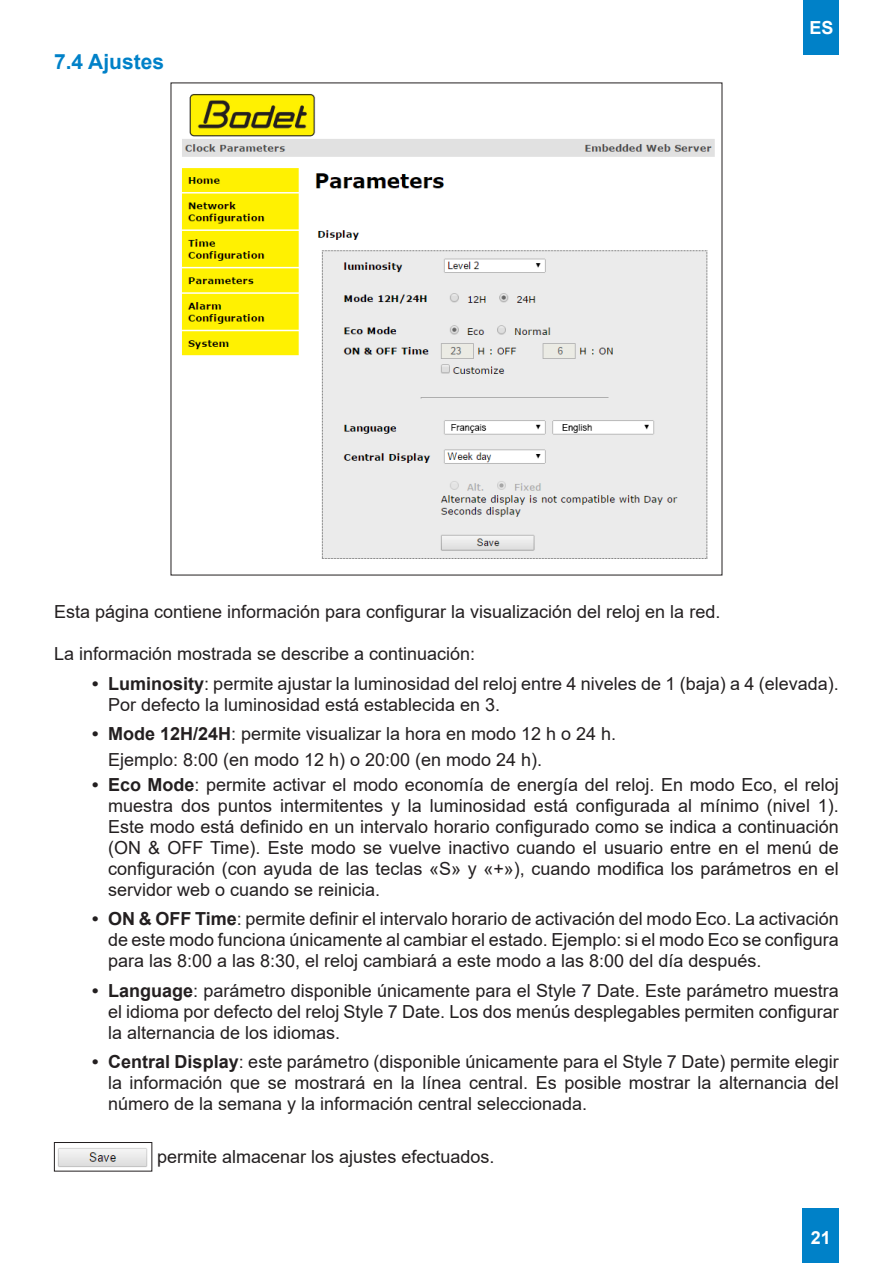
<style>
.page{position:relative;width:893px;height:1263px;background:#fff}
.page>*{position:absolute;margin:0;border:0;box-sizing:border-box;transform-origin:0 0}
.Sous_titre{font:700 21px "Arial";color:#0081c8}
.texte_normal{font:18px/21px "Arial";color:#231f20;text-align:justify}
.t1{font:700 18px "Arial";color:#fff}
.s1{font-weight:700}
</style>
<div class="page">
<div style="left:803px;top:1209px;width:36px;height:54px;background:#0081c8"></div>
<div style="left:804px;top:0;width:35px;height:54px;background:#0081c8"></div>
<img style="left:58px;top:1148px;width:90px;height:19px">
<div style="left:54px;top:1142px;width:98px;height:29px;border:1px solid #231f20"></div>
<img style="left:182px;top:94px;width:533px;height:465px">
<p class="Sous_titre" style="left:54px;top:47px;width:112px">7.4 Ajustes</p>
<p class="t1" style="left:809px;top:15px;width:26px">ES</p>
<p class="texte_normal" style="left:54px;top:601px;width:668px">Esta página contiene información para configurar la visualización del reloj en la red.</p>
<p class="texte_normal" style="left:54px;top:643px;width:423px">La información mostrada se describe a continuación:</p>
<p class="texte_normal" style="left:108px;top:673px;width:732px;text-indent:-16px"><span class="s1">• Luminosity</span>: permite ajustar la luminosidad del reloj entre 4 niveles de 1 (baja) a 4 (elevada).<br>Por defecto la luminosidad está establecida en 3.</p>
<p class="texte_normal" style="left:92px;top:723px;width:525px"><span class="s1">• Mode 12H/24H</span>: permite visualizar la hora en modo 12 h o 24 h.</p>
<p class="texte_normal" style="left:108px;top:749px;width:436px">Ejemplo: 8:00 (en modo 12 h) o 20:00 (en modo 24 h).</p>
<p class="texte_normal" style="left:108px;top:774px;width:732px;text-indent:-16px"><span class="s1">• Eco Mode</span>: permite activar el modo economía de energía del reloj. En modo Eco, el reloj muestra dos puntos intermitentes y la luminosidad está configurada al mínimo (nivel 1).<br>Este modo está definido en un intervalo horario configurado como se indica a continuación (ON &amp; OFF Time). Este modo se vuelve inactivo cuando el usuario entre en el menú de configuración (con ayuda de las teclas «S» y «+»), cuando modifica los parámetros en el servidor web o cuando se reinicia.</p>
<p class="texte_normal" style="left:108px;top:908px;width:732px;text-indent:-16px"><span class="s1">• ON &amp; OFF Time</span>: permite definir el intervalo horario de activación del modo Eco. La activación de este modo funciona únicamente al cambiar el estado. Ejemplo: si el modo Eco se configura para las 8:00 a las 8:30, el reloj cambiará a este modo a las 8:00 del día después.</p>
<p class="texte_normal" style="left:108px;top:980px;width:732px;text-indent:-16px"><span class="s1">• Language</span>: parámetro disponible únicamente para el Style 7 Date. Este parámetro muestra el idioma por defecto del reloj Style 7 Date. Los dos menús desplegables permiten configurar la alternancia de los idiomas.</p>
<p class="texte_normal" style="left:108px;top:1051px;width:732px;text-indent:-16px"><span class="s1">• Central Display</span>: este parámetro (disponible únicamente para el Style 7 Date) permite elegir la información que se mostrará en la línea central. Es posible mostrar la alternancia del número de la semana y la información central seleccionada.</p>
<p class="texte_normal" style="left:157px;top:1146px;width:339px">permite almacenar los ajustes efectuados.</p>
<p class="t1" style="left:811px;top:1225px;width:22px">21</p>
</div>
